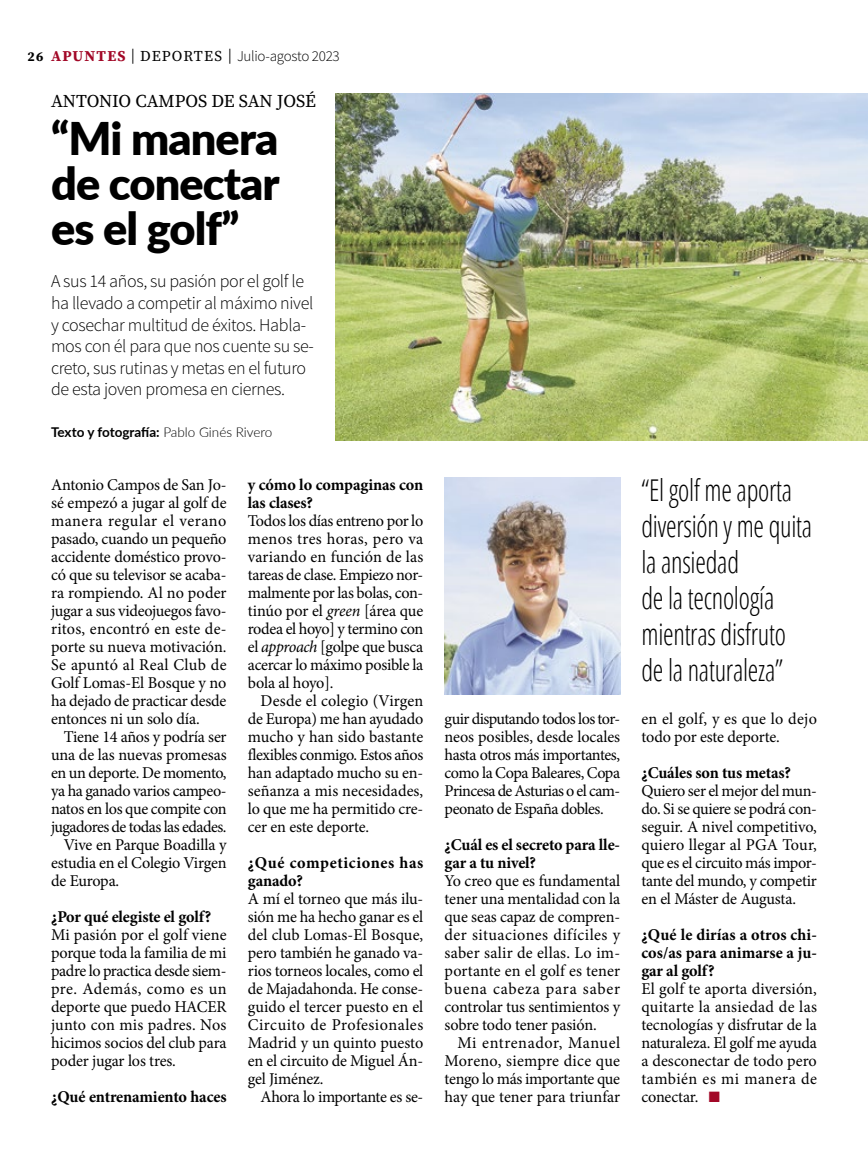
<style>
.page{position:relative;width:868px;height:1166px;background:#fff}
.page>*{position:absolute;margin:0;border:0;box-sizing:border-box;transform-origin:0 0}
.t1{font:900 45px/45px "Lato";letter-spacing:-.02em;color:#000;text-align:justify}
.t2{font:300 condensed 30px/36px "Open Sans";letter-spacing:-.01em;color:#000;scale:.9 1}
.t3{font:300 18px/21.6px "Source Sans Pro";letter-spacing:-.02em;color:#000}
.t4{font:18px "Source Serif Pro";letter-spacing:-.01em;color:#000}
.t5{font:16.5px/18px "Minion Pro";letter-spacing:-.015em;color:#000;text-align:justify}
.t6{font:700 16.5px/18px "Minion Pro";letter-spacing:-.005em;color:#000}
.t7{font:700 16.5px/18px "Minion Pro";letter-spacing:.035em;color:#000}
.t8{font:300 15px "Source Sans Pro";letter-spacing:-.02em;color:#000}
.t9{font:700 13.5px "Lato";letter-spacing:-.005em;color:#000}
.s1{font-family:"Source Serif Pro";font-weight:700;font-size:13.5px}
.s2{font-family:"Source Serif Pro";font-weight:700;color:#a20827}
.s3{font-weight:400}
.s4{font-family:"Source Serif Pro";font-weight:400}
.s5{font-weight:300}
.s6{font-style:italic}
.s7{color:#a20827}
</style>
<div class="page">
<img style="left:335px;top:94px;width:532px;height:346px">
<img style="left:444px;top:477px;width:176px;height:216px">
<p class="t8" style="left:28px;top:47px;width:313px"><span class="s1">26</span> <span class="s2">APUNTES</span> <span class="s3">|</span> <span class="s4">DEPORTES</span> <span class="s3">|</span> Julio-agosto 2023</p>
<p class="t4" style="left:51px;top:89px;width:266px">ANTONIO CAMPOS DE SAN JOSÉ</p>
<h1 class="t1" style="left:51px;top:114px;width:230px">“Mi manera de conectar es el golf”</h1>
<p class="t3" style="left:51px;top:270px;width:264px">A sus 14 años, su pasión por el golf le ha llevado a competir al máximo nivel y cosechar multitud de éxitos. Habla&shy;mos con él para que nos cuente su se&shy;creto, sus rutinas y metas en el futuro de esta joven promesa en ciernes.</p>
<p class="t9" style="left:51px;top:422px;width:223px">Texto y fotografía: <span class="s5">Pablo Ginés Rivero</span></p>
<p class="t5" style="left:51px;top:475px;width:177px">Antonio Campos de San Jo&shy;sé empezó a jugar al golf de manera regular el verano pasado, cuando un pequeño accidente doméstico provo&shy;có que su televisor se acaba&shy;ra rompiendo. Al no poder jugar a sus videojuegos favo&shy;ritos, encontró en este de&shy;porte su nueva motivación.<br>Se apuntó al Real Club de Golf Lomas-El Bosque y no ha dejado de practicar desde entonces ni un solo día.</p>
<p class="t5" style="left:64px;top:727px;width:164px">Tiene 14 años y podría ser</p>
<p class="t5" style="left:51px;top:745px;width:177px">una de las nuevas promesas</p>
<p class="t5" style="left:51px;top:763px;width:177px">en un deporte. De momento,</p>
<p class="t5" style="left:51px;top:781px;width:177px">ya ha ganado varios campeo-</p>
<p class="t5" style="left:51px;top:799px;width:177px">natos en los que compite con</p>
<p class="t5" style="left:51px;top:817px;width:177px">jugadores de todas las edades.</p>
<p class="t5" style="left:64px;top:835px;width:164px">Vive en Parque Boadilla y</p>
<p class="t5" style="left:51px;top:853px;width:177px">estudia en el Colegio Virgen</p>
<p class="t5" style="left:51px;top:871px;width:70px">de Europa.</p>
<p class="t6" style="left:51px;top:907px;width:162px">¿Por qué elegiste el golf?</p>
<p class="t5" style="left:51px;top:925px;width:177px">Mi pasión por el golf viene porque toda la familia de mi padre lo practica desde siem&shy;pre. Además, como es un deporte que puedo HACER junto con mis padres. Nos hicimos socios del club para poder jugar los tres.</p>
<p class="t6" style="left:51px;top:1087px;width:177px">¿Qué entrenamiento haces</p>
<p class="t6" style="left:248px;top:475px;width:177px">y cómo lo compaginas con las clases?</p>
<p class="t5" style="left:248px;top:511px;width:177px">Todos los días entreno por lo menos tres horas, pero va variando en función de las tareas de clase. Empiezo nor&shy;malmente por las bolas, con&shy;tinúo por el <span class="s6">green</span> [área que rodea el hoyo] y termino con el <span class="s6">approach</span> [golpe que busca acercar lo máximo posible la bola al hoyo].</p>
<p class="t5" style="left:248px;top:691px;width:177px;text-indent:13px">Desde el colegio (Virgen de Europa) me han ayudado mucho y han sido bastante flexibles conmigo. Estos años han adaptado mucho su en&shy;señanza a mis necesidades, lo que me ha permitido cre&shy;cer en este deporte.</p>
<p class="t7" style="left:248px;top:853px;width:177px">¿Qué competiciones has ganado?</p>
<p class="t5" style="left:248px;top:889px;width:177px">A mí el torneo que más ilu&shy;sión me ha hecho ganar es el del club Lomas-El Bosque, pero también he ganado va&shy;rios torneos locales, como el de Majadahonda. He conse&shy;guido el tercer puesto en el Circuito de Profesionales Madrid y un quinto puesto en el circuito de Miguel Án&shy;gel Jiménez.</p>
<p class="t5" style="left:260px;top:1087px;width:164px">Ahora lo importante es se-</p>
<p class="t5" style="left:444px;top:709px;width:177px">guir disputando todos los tor&shy;neos posibles, desde locales hasta otros más importantes, como la Copa Baleares, Copa Princesa de Asturias o el cam&shy;peonato de España dobles.</p>
<p class="t6" style="left:444px;top:835px;width:177px">¿Cuál es el secreto para lle&shy;gar a tu nivel?</p>
<p class="t5" style="left:444px;top:871px;width:177px">Yo creo que es fundamental tener una mentalidad con la que seas capaz de compren&shy;der situaciones difíciles y saber salir de ellas. Lo im&shy;portante en el golf es tener buena cabeza para saber controlar tus sentimientos y sobre todo tener pasión.</p>
<p class="t5" style="left:444px;top:1033px;width:177px;text-indent:13px">Mi entrenador, Manuel Moreno, siempre dice que tengo lo más importante que hay que tener para triunfar</p>
<h2 class="t2" style="left:641px;top:471px;width:191px">“El golf me aporta diversión y me quita la ansiedad<br>de la tecnología mientras disfruto de la naturaleza”</h2>
<p class="t5" style="left:641px;top:709px;width:177px">en el golf, y es que lo dejo todo por este deporte.</p>
<p class="t6" style="left:641px;top:763px;width:151px">¿Cuáles son tus metas?</p>
<p class="t5" style="left:641px;top:781px;width:177px">Quiero ser el mejor del mun&shy;do. Si se quiere se podrá con&shy;seguir. A nivel competitivo, quiero llegar al PGA Tour, que es el circuito más impor&shy;tante del mundo, y competir en el Máster de Augusta.</p>
<p class="t6" style="left:641px;top:925px;width:177px;text-align:justify">¿Qué le dirías a otros chi&shy;cos/as para animarse a ju&shy;gar al golf?</p>
<p class="t5" style="left:641px;top:979px;width:177px">El golf te aporta diversión, quitarte la ansiedad de las tecnologías y disfrutar de la naturaleza. El golf me ayuda a desconectar de todo pero también es mi manera de conectar. <span class="s7">■</span></p>
</div>
